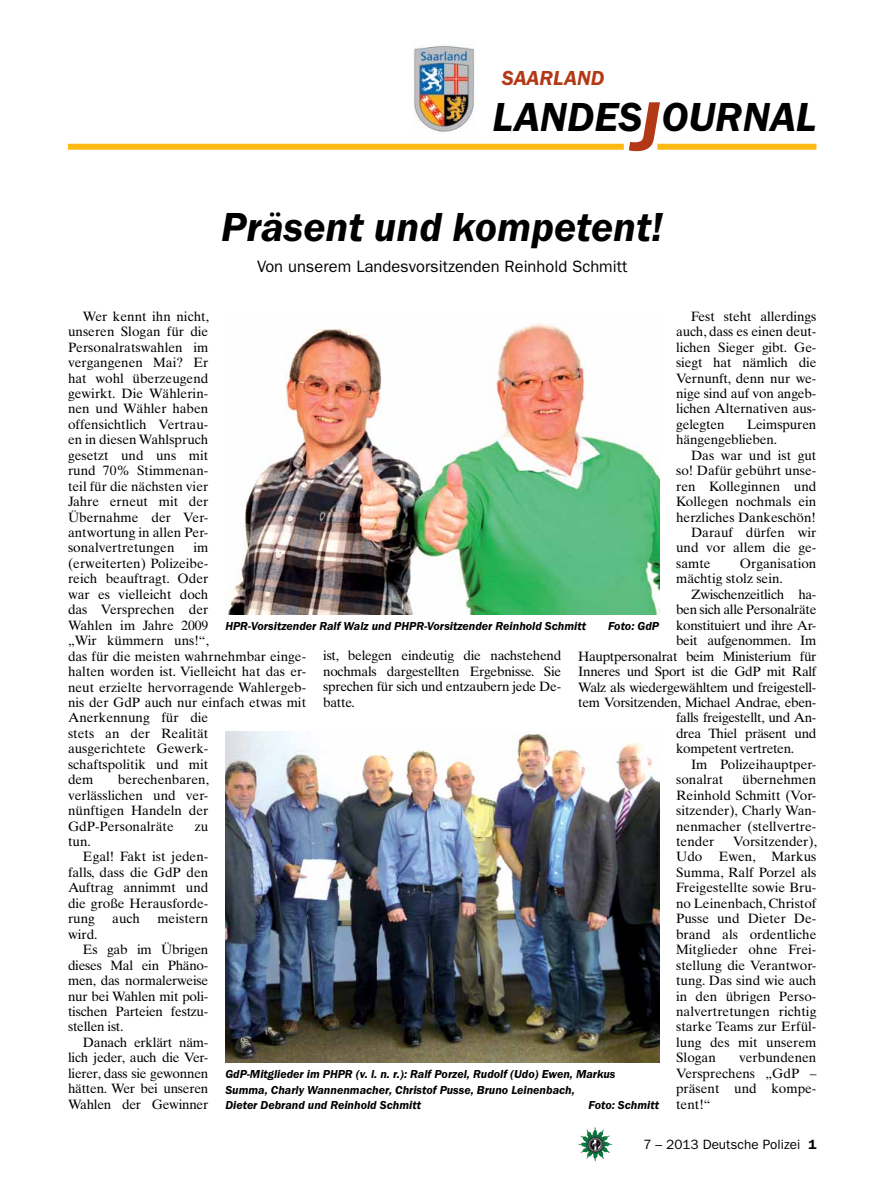
<style>
.page{position:relative;width:893px;height:1191px;background:#fff}
.page>*{position:absolute;margin:0;border:0;box-sizing:border-box;transform-origin:0 0}
.t1{font:italic 600 42px "Franklin Gothic Itc T";color:#000}
.t2{font:italic 600 21px "Franklin Gothic Itc T";color:#b33916}
.t3{font:16.5px "Franklin Gothic";color:#000}
.t4{font:13.5px/15.5px "Times Ten";color:#000;text-align:justify}
.t5{font:13.5px "Times Ten";letter-spacing:-.025em;color:#000}
.t6{font:13.5px "Times Ten";letter-spacing:-.02em;color:#000}
.t7{font:13.5px "Franklin Gothic";color:#000}
.t8{font:italic 600 12px/15.5px "Franklin Gothic Itc T";color:#000}
.s1{font-size:72px;color:#b33916}
.s2{font-weight:600}
</style>
<div class="page">
<img style="left:578px;top:1127px;width:17px;height:25px">
<img style="left:414px;top:45px;width:60px;height:87px">
<div style="left:657px;top:144px;width:159px;height:6px;background:#fdb913"></div>
<div style="left:68px;top:144px;width:556px;height:6px;background:#fdb913"></div>
<img style="left:225px;top:731px;width:434px;height:331px">
<img style="left:228px;top:323px;width:431px;height:291px">
<h2 class="t2" style="left:502px;top:66px;width:104px">SAARLAND</h2>
<h1 class="t1" style="left:492px;top:93px;width:325px">LANDES<span class="s1">J</span>OURNAL</h1>
<h1 class="t1" style="left:221px;top:202px;width:444px">Präsent und kompetent!</h1>
<p class="t3" style="left:257px;top:257px;width:372px">Von unserem Landesvorsitzenden Reinhold Schmitt</p>
<p class="t4" style="left:68px;top:308px;width:143px;text-indent:15px">Wer kennt ihn nicht, unseren Slogan für die Personalratswahlen im vergangenen Mai? Er hat wohl überzeugend gewirkt. Die Wählerin&shy;nen und Wähler haben offensichtlich Vertrau&shy;en in diesen Wahlspruch gesetzt und uns mit rund 70% Stimmenan&shy;teil für die nächsten vier Jahre erneut mit der Übernahme der Ver&shy;antwortung in allen Per&shy;sonalvertretungen</p>
<p class="t4" style="left:676px;top:308px;width:142px;text-indent:15px">Fest steht allerdings auch, dass es einen deut&shy;lichen Sieger gibt. Ge&shy;siegt hat nämlich die Vernunft, denn nur we&shy;nige sind auf von angeb&shy;lichen Alternativen aus&shy;gelegten</p>
<p class="t4" style="left:676px;top:416px;width:142px;text-indent:71px">Leimspuren hängengeblieben.</p>
<p class="t4" style="left:691px;top:447px;width:127px">Das war und ist gut</p>
<p class="t4" style="left:676px;top:463px;width:142px">so! Dafür gebührt unse-</p>
<p class="t4" style="left:676px;top:478px;width:142px">ren Kolleginnen und</p>
<p class="t4" style="left:676px;top:494px;width:142px">Kollegen nochmals ein</p>
<p class="t4" style="left:676px;top:509px;width:141px">herzliches Dankeschön!</p>
<p class="t4" style="left:691px;top:524px;width:127px">Darauf dürfen wir</p>
<p class="t4" style="left:676px;top:540px;width:142px">und vor allem die ge-</p>
<p class="t4" style="left:676px;top:555px;width:36px">samte</p>
<p class="t4" style="left:68px;top:540px;width:240px;text-align:left;text-indent:125px">im<br>(erweiterten) Polizeibe-<br>reich beauftragt. Oder<br>war es vielleicht doch<br>das Versprechen der<br>Wahlen im Jahre 2009<br>„Wir kümmern uns!“,<br>das für die meisten wahrnehmbar einge&shy;halten worden ist. Vielleicht hat das er&shy;neut erzielte hervorragende Wahlergeb&shy;nis der GdP auch nur einfach etwas mit<br>Anerkennung für die<br>stets an der Realität<br>ausgerichtete Gewerk-<br>schaftspolitik und mit<br>dem</p>
<p class="t4" style="left:676px;top:555px;width:142px;text-indent:64px">Organisation mächtig stolz sein.</p>
<p class="t5" style="left:691px;top:586px;width:127px">Zwischenzeitlich ha-</p>
<p class="t5" style="left:676px;top:601px;width:142px">ben sich alle Personalräte</p>
<p class="t5" style="left:676px;top:617px;width:142px">konstituiert und ihre Ar-</p>
<p class="t5" style="left:676px;top:632px;width:142px">beit aufgenommen. Im</p>
<p class="t5" style="left:578px;top:648px;width:240px">Hauptpersonalrat beim Ministerium für</p>
<p class="t5" style="left:578px;top:663px;width:240px">Inneres und Sport ist die GdP mit Ralf</p>
<p class="t5" style="left:578px;top:679px;width:240px">Walz als wiedergewähltem und freigestell-</p>
<p class="t5" style="left:578px;top:694px;width:240px">tem Vorsitzenden, Michael Andrae, eben-</p>
<p class="t5" style="left:676px;top:710px;width:142px">falls freigestellt, und An-</p>
<p class="t5" style="left:676px;top:725px;width:142px">drea Thiel präsent und</p>
<p class="t5" style="left:676px;top:740px;width:120px">kompetent vertreten.</p>
<p class="t4" style="left:691px;top:756px;width:127px">Im Polizeihauptper-</p>
<p class="t4" style="left:676px;top:772px;width:49px">sonalrat</p>
<p class="t8" style="left:225px;top:618px;width:362px">HPR-Vorsitzender Ralf Walz und PHPR-Vorsitzender Reinhold Schmitt</p>
<p class="t8" style="left:608px;top:618px;width:53px">Foto: GdP</p>
<p class="t4" style="left:323px;top:648px;width:240px">ist, belegen eindeutig die nachstehend nochmals dargestellten Ergebnisse. Sie sprechen für sich und entzaubern jede De&shy;batte.</p>
<p class="t4" style="left:68px;top:772px;width:143px;text-indent:50px">berechenbaren, verlässlichen und ver&shy;nünftigen Handeln der GdP-Personalräte</p>
<p class="t4" style="left:676px;top:772px;width:142px;text-indent:66px">übernehmen Reinhold Schmitt (Vor&shy;sitzender), Charly Wan&shy;nenmacher (stellvertre&shy;tender</p>
<p class="t4" style="left:195px;top:818px;width:15px">zu</p>
<p class="t4" style="left:676px;top:833px;width:143px;text-indent:57px">Vorsitzender), Udo Ewen, Markus Summa, Ralf Porzel als Freigestellte sowie Bru&shy;no Leinenbach, Christof Pusse und Dieter De&shy;brand als ordentliche Mitglieder ohne Frei&shy;stellung die Verantwor&shy;tung. Das sind wie auch in den übrigen Perso&shy;nalvertretungen richtig starke Teams zur Erfül&shy;lung des mit unserem Slogan</p>
<p class="t4" style="left:68px;top:833px;width:24px">tun.</p>
<p class="t4" style="left:83px;top:849px;width:127px">Egal! Fakt ist jeden-</p>
<p class="t4" style="left:68px;top:864px;width:142px">falls, dass die GdP den</p>
<p class="t4" style="left:68px;top:880px;width:142px">Auftrag annimmt und</p>
<p class="t4" style="left:68px;top:895px;width:142px">die große Herausforde-</p>
<p class="t4" style="left:68px;top:911px;width:29px">rung</p>
<p class="t4" style="left:112px;top:911px;width:29px">auch</p>
<p class="t4" style="left:157px;top:911px;width:53px">meistern</p>
<p class="t4" style="left:68px;top:926px;width:31px">wird.</p>
<p class="t6" style="left:83px;top:941px;width:127px">Es gab im Übrigen</p>
<p class="t6" style="left:68px;top:957px;width:142px">dieses Mal ein Phäno-</p>
<p class="t6" style="left:68px;top:972px;width:142px">men, das normalerweise</p>
<p class="t6" style="left:68px;top:988px;width:142px">nur bei Wahlen mit poli-</p>
<p class="t6" style="left:68px;top:1003px;width:142px">tischen Parteien festzu-</p>
<p class="t6" style="left:68px;top:1018px;width:57px">stellen ist.</p>
<p class="t6" style="left:83px;top:1034px;width:127px">Danach erklärt näm-</p>
<p class="t6" style="left:68px;top:1049px;width:142px">lich jeder, auch die Ver-</p>
<p class="t6" style="left:68px;top:1065px;width:142px">lierer, dass sie gewonnen</p>
<p class="t6" style="left:68px;top:1080px;width:142px">hätten. Wer bei unseren</p>
<p class="t6" style="left:68px;top:1096px;width:142px">Wahlen der Gewinner</p>
<p class="t4" style="left:676px;top:1050px;width:142px;text-indent:63px">verbundenen Versprechens „GdP – präsent und kompe&shy;tent!“</p>
<p class="t8" style="left:225px;top:1066px;width:392px">GdP-Mitglieder im PHPR (v. l. n. r.): Ralf Porzel, Rudolf (Udo) Ewen, Markus<br>Summa, Charly Wannenmacher, Christof Pusse, Bruno Leinenbach,<br>Dieter Debrand und Reinhold Schmitt</p>
<p class="t8" style="left:588px;top:1097px;width:72px">Foto: Schmitt</p>
<p class="t7" style="left:643px;top:1136px;width:175px">7 – 2013 Deutsche Polizei <span class="s2">1</span></p>
</div>
